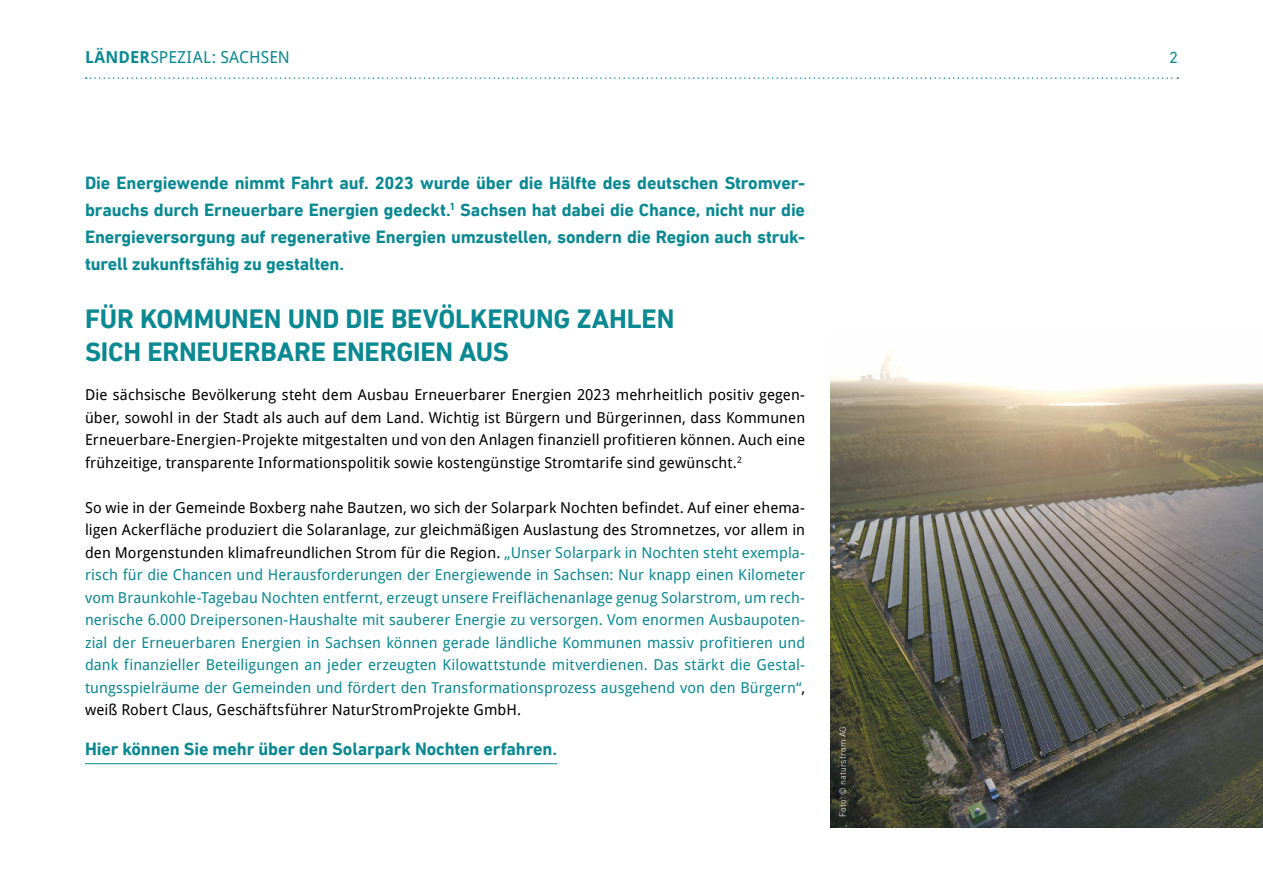
<style>
.page{position:relative;width:1263px;height:893px;background:#fff}
.page>*{position:absolute;margin:0;border:0;box-sizing:border-box;transform-origin:0 0}
.t1{font:700 27px/33px "DIN Next LT Pro";letter-spacing:-.005em;color:#0a8993}
.t2{font:700 18px/27px "DIN Next LT Pro";letter-spacing:-.01em;color:#0a8993;text-align:justify}
.t3{font:16.5px "Droid Sans";letter-spacing:.005em;color:#0a8993}
.t4{font:16.5px "DIN Next LT Pro";color:#0a8993}
.t5{font:15px/22.5px "Droid Sans";letter-spacing:.01em;color:#0a8993;text-align:justify}
.t6{font:15px/22.5px "Droid Sans";letter-spacing:.01em;color:#000;text-align:justify}
.t7{font:300 9px "DIN Next LT Pro";letter-spacing:.02em;color:#fff}
.s1{font-weight:700}
.s2{color:#000}
</style>
<div class="page">
<svg style="left:86px;top:77px;width:1092px;height:2px"></svg>
<hr style="left:85px;top:763px;width:472px;height:1px;background:#0a8993">
<img style="left:831px;top:349px;width:432px;height:479px">
<p class="t3" style="left:85px;top:46px;width:206px"><span class="s1">LÄNDER</span>SPEZIAL: SACHSEN</p>
<p class="t4" style="left:1169px;top:48px;width:10px">2</p>
<p class="t2" style="left:85px;top:169px;width:722px">Die Energiewende nimmt Fahrt auf. 2023 wurde über die Hälfte des deutschen Stromver&shy;brauchs durch Erneuerbare Energien gedeckt.<sup>1</sup> Sachsen hat dabei die Chance, nicht nur die Energieversorgung auf regenerative Energien umzustellen, sondern die Region auch struk&shy;turell zukunftsfähig zu gestalten.</p>
<h1 class="t1" style="left:85px;top:303px;width:591px">FÜR KOMMUNEN UND DIE BEVÖLKERUNG ZAHLEN<br>SICH ERNEUERBARE ENERGIEN AUS</h1>
<p class="t6" style="left:85px;top:383px;width:722px">Die sächsische Bevölkerung steht dem Ausbau Erneuerbarer Energien 2023 mehrheitlich positiv gegen&shy;über, sowohl in der Stadt als auch auf dem Land. Wichtig ist Bürgern und Bürgerinnen, dass Kommunen Erneuerbare-Energien-Projekte mitgestalten und von den Anlagen finanziell profitieren können. Auch eine frühzeitige, transparente Informationspolitik sowie kostengünstige Stromtarife sind gewünscht.<sup>2</sup></p>
<p class="t5" style="left:85px;top:496px;width:722px"><span class="s2">So wie in der Gemeinde Boxberg nahe Bautzen, wo sich der Solarpark Nochten befindet. Auf einer ehema&shy;ligen Ackerfläche produziert die Solaranlage, zur gleichmäßigen Auslastung des Stromnetzes, vor allem in den Morgenstunden klimafreundlichen Strom für die Region.</span> „Unser Solarpark in Nochten steht exempla&shy;risch für die Chancen und Herausforderungen der Energiewende in Sachsen: Nur knapp einen Kilometer vom Braunkohle-Tagebau Nochten entfernt, erzeugt unsere Freiflächenanlage genug Solarstrom, um rech&shy;nerische 6.000 Dreipersonen-Haushalte mit sauberer Energie zu versorgen. Vom enormen Ausbaupoten&shy;zial der Erneuerbaren Energien in Sachsen können gerade ländliche Kommunen massiv profitieren und dank finanzieller Beteiligungen an jeder erzeugten Kilowattstunde mitverdienen. Das stärkt die Gestal&shy;tungsspielräume der Gemeinden und fördert den Transformationsprozess ausgehend von den Bürgern“<span class="s2">, weiß Robert Claus, Geschäftsführer NaturStromProjekte GmbH.</span></p>
<p class="t2" style="left:85px;top:735px;width:473px">Hier können Sie mehr über den Solarpark Nochten erfahren.</p>
<p class="t7" style="left:838px;top:817px;width:92px;rotate:-90deg">Foto: © naturstrom AG</p>
</div>
